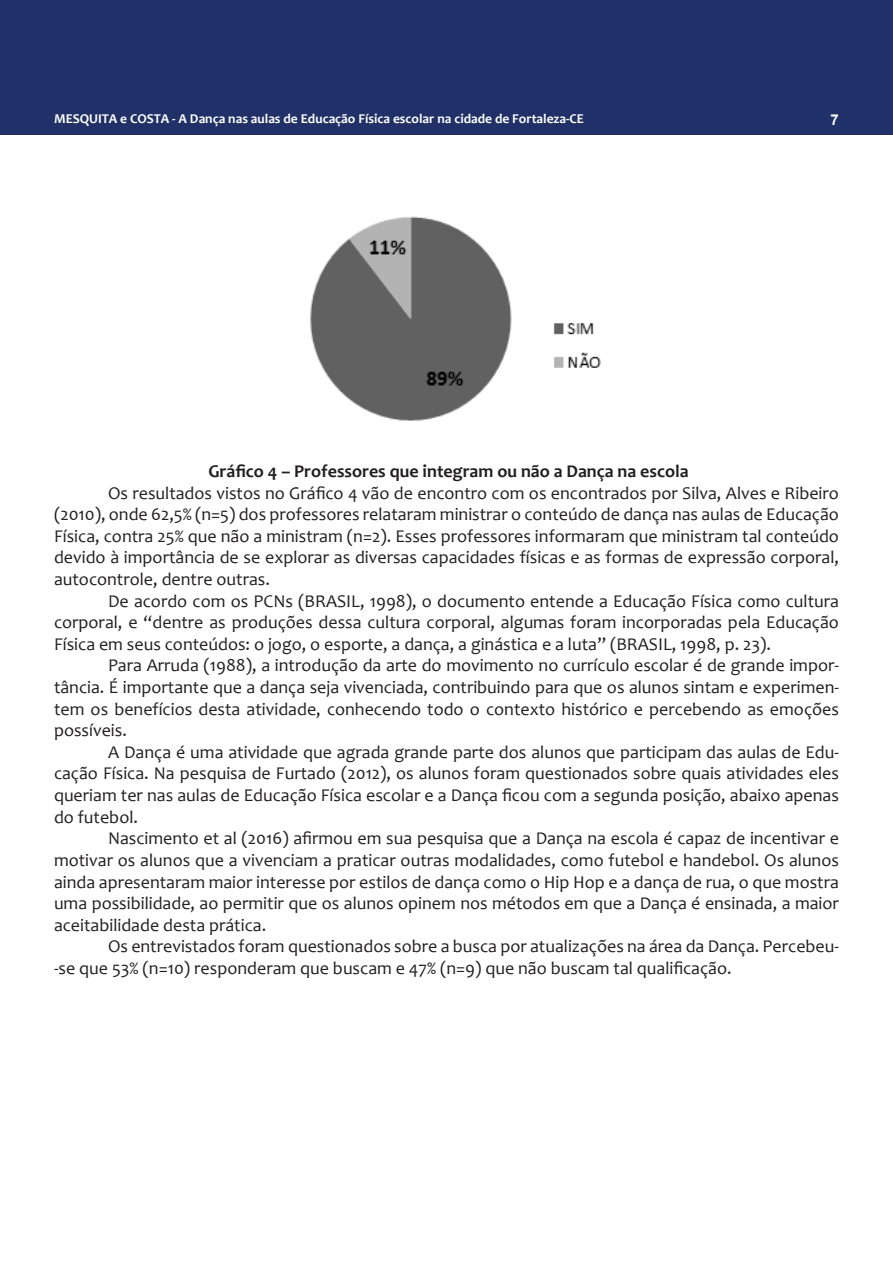
<style>
.page{position:relative;width:893px;height:1263px;background:#fff}
.page>*{position:absolute;margin:0;border:0;box-sizing:border-box;transform-origin:0 0}
.texto_corrido{font:18px/21.6px "Candara";color:#231f20;text-align:justify}
.texto_corrido-2{font:700 18px "Candara";color:#231f20}
.t1{font:700 15px "Arial";color:#fff}
.t2{font:700 13.5px "Candara";color:#fff}
</style>
<div class="page">
<div style="left:0;top:0;width:893px;height:135px;background:#203068"></div>
<img style="left:310px;top:216px;width:291px;height:205px">
<p class="t2" style="left:54px;top:110px;width:532px">MESQUITA e COSTA - A Dança nas aulas de Educação Física escolar na cidade de Fortaleza-CE</p>
<p class="t1" style="left:831px;top:110px;width:10px">7</p>
<p class="texto_corrido-2" style="left:208px;top:460px;width:482px">Gráfico 4 – Professores que integram ou não a Dança na escola</p>
<p class="texto_corrido" style="left:54px;top:482px;width:786px;text-indent:54px">Os resultados vistos no Gráfico 4 vão de encontro com os encontrados por Silva, Alves e Ribeiro (2010), onde 62,5% (n=5) dos professores relataram ministrar o conteúdo de dança nas aulas de Educação Física, contra 25% que não a ministram (n=2). Esses professores informaram que ministram tal conteúdo devido à importância de se explorar as diversas capacidades físicas e as formas de expressão corporal, autocontrole, dentre outras.</p>
<p class="texto_corrido" style="left:54px;top:590px;width:786px;text-indent:54px">De acordo com os PCNs (BRASIL, 1998), o documento entende a Educação Física como cultura corporal, e “dentre as produções dessa cultura corporal, algumas foram incorporadas pela Educação Física em seus conteúdos: o jogo, o esporte, a dança, a ginástica e a luta” (BRASIL, 1998, p. 23).</p>
<p class="texto_corrido" style="left:54px;top:655px;width:786px;text-indent:54px">Para Arruda (1988), a introdução da arte do movimento no currículo escolar é de grande impor&shy;tância. É importante que a dança seja vivenciada, contribuindo para que os alunos sintam e experimen&shy;tem os benefícios desta atividade, conhecendo todo o contexto histórico e percebendo as emoções possíveis.</p>
<p class="texto_corrido" style="left:54px;top:741px;width:786px;text-indent:54px">A Dança é uma atividade que agrada grande parte dos alunos que participam das aulas de Edu&shy;cação Física. Na pesquisa de Furtado (2012), os alunos foram questionados sobre quais atividades eles queriam ter nas aulas de Educação Física escolar e a Dança ficou com a segunda posição, abaixo apenas do futebol.</p>
<p class="texto_corrido" style="left:54px;top:827px;width:786px;text-indent:54px">Nascimento et al (2016) afirmou em sua pesquisa que a Dança na escola é capaz de incentivar e motivar os alunos que a vivenciam a praticar outras modalidades, como futebol e handebol. Os alunos ainda apresentaram maior interesse por estilos de dança como o Hip Hop e a dança de rua, o que mostra uma possibilidade, ao permitir que os alunos opinem nos métodos em que a Dança é ensinada, a maior aceitabilidade desta prática.</p>
<p class="texto_corrido" style="left:54px;top:935px;width:786px;text-indent:54px">Os entrevistados foram questionados sobre a busca por atualizações na área da Dança. Percebeu--se que 53% (n=10) responderam que buscam e 47% (n=9) que não buscam tal qualificação.</p>
</div>
